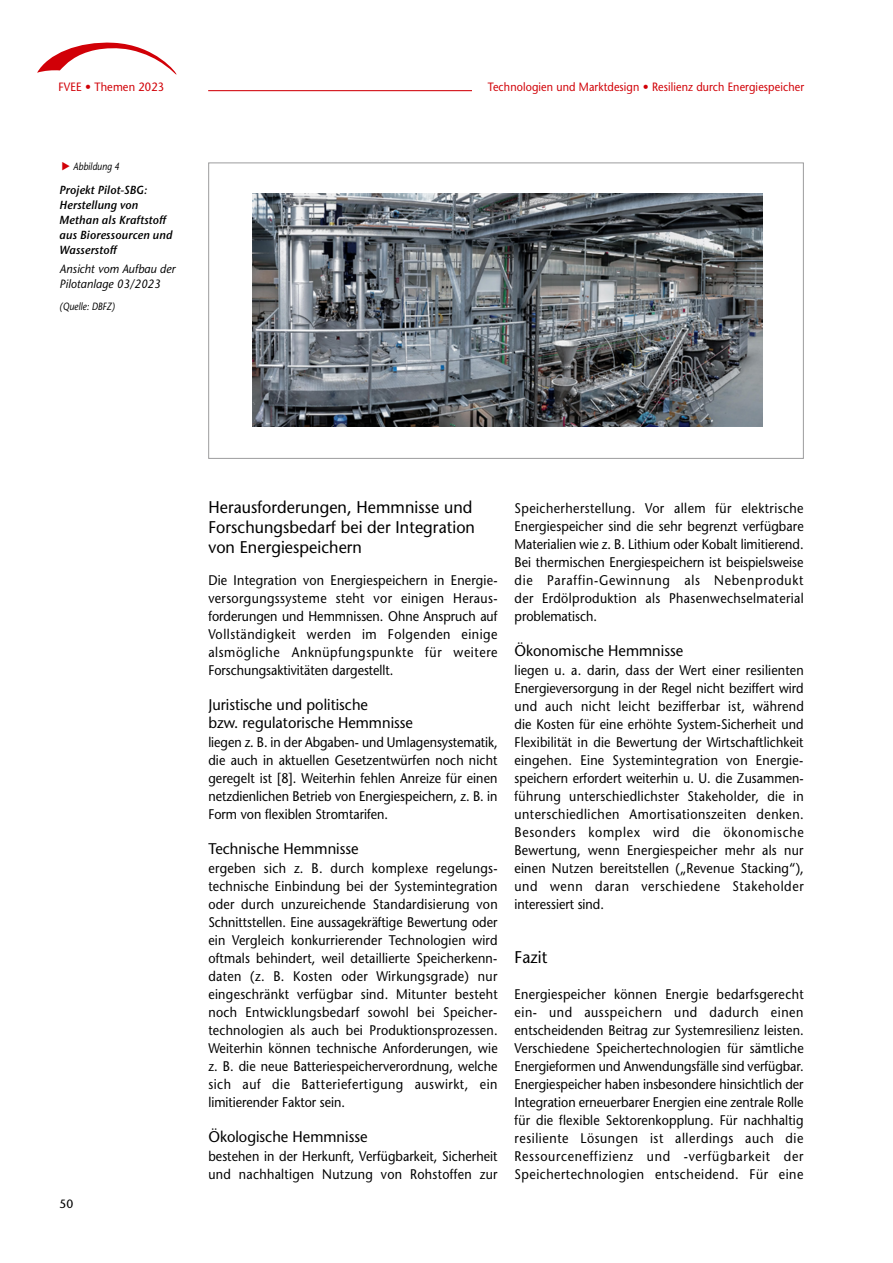
<style>
.page{position:relative;width:893px;height:1263px;background:#fff}
.page>*{position:absolute;margin:0;border:0;box-sizing:border-box;transform-origin:0 0}
.t1{font:16.95px/20.1px "Stone Sans";letter-spacing:.005em;color:#000;scale:.95 1}
.t2{font:15.45px/18px "Stone Sans";color:#000;scale:.95 1}
.t3{font:13.95px/18px "Stone Sans";letter-spacing:.025em;color:#000;text-align:justify;scale:.9 1}
.t4{font:13.95px/18px "Stone Sans";letter-spacing:.005em;color:#000;scale:.9 1}
.t5{font:12px "Stone Sans";letter-spacing:.01em;color:#d10007;scale:.9 1}
.t6{font:italic 12px/15px "Stone Sans";letter-spacing:.005em;color:#000;scale:.95 1}
.t7{font:12px "Stone Sans";letter-spacing:.01em;color:#d10007;scale:.92 1}
.t8{font:12px "Stone Sans";color:#000}
.t9{font:italic 600 11.7px/15px "Stone Sans ITC Pro";letter-spacing:.005em;color:#000;scale:.95 1}
.t10{font:italic 10.5px "Stone Sans";letter-spacing:.005em;color:#000;scale:.85 1}
</style>
<div class="page">
<img style="left:253px;top:194px;width:509px;height:233px">
<div style="left:208px;top:163px;width:596px;height:296px;border:1px solid #9c9c9d"></div>
<hr style="left:208px;top:90px;width:595px;height:1px;background:#d10007">
<div style="left:472px;top:73px;width:336px;height:28px;background:#fff"></div>
<svg style="left:37px;top:42px;width:140px;height:33px"></svg>
<p class="t7" style="left:59px;top:80px;width:116px">FVEE • Themen 2023</p>
<p class="t5" style="left:488px;top:80px;width:353px">Technologien und Marktdesign • Resilienz durch Energiespeicher</p>
<p class="t10" style="left:73px;top:160px;width:56px">Abbildung 4</p>
<p class="t9" style="left:60px;top:182px;width:121px">Projekt Pilot-SBG:<br>Herstellung von<br>Methan als Kraftstoff aus Bioressourcen und<br>Wasserstoff</p>
<p class="t6" style="left:60px;top:261px;width:123px">Ansicht vom Aufbau der<br>Pilotanlage 03/2023</p>
<p class="t10" style="left:60px;top:300px;width:67px">(Quelle: DBFZ)</p>
<p class="t8" style="left:60px;top:1197px;width:15px">50</p>
<p class="t1" style="left:208px;top:497px;width:282px">Herausforderungen, Hemmnisse und<br>Forschungsbedarf bei der Integration von Energiespeichern</p>
<p class="t3" style="left:208px;top:571px;width:323px">Die Integration von Energiespeichern in Energie&shy;versorgungssysteme steht vor einigen Heraus&shy;forderungen und Hemmnissen. Ohne Anspruch auf Vollständigkeit werden im Folgenden einige alsmögliche Anknüpfungspunkte für weitere Forschungsaktivitäten dargestellt.</p>
<p class="t2" style="left:208px;top:695px;width:217px">Juristische und politische<br>bzw. regulatorische Hemmnisse</p>
<p class="t3" style="left:208px;top:733px;width:323px">liegen z. B. in der Abgaben- und Umlagensystematik, die auch in aktuellen Gesetzentwürfen noch nicht geregelt ist [8]. Weiterhin fehlen Anreize für einen netzdienlichen Betrieb von Energiespeichern, z. B. in Form von flexiblen Stromtarifen.</p>
<p class="t2" style="left:208px;top:839px;width:160px">Technische Hemmnisse</p>
<p class="t3" style="left:208px;top:859px;width:323px">ergeben sich z. B. durch komplexe regelungs&shy;technische Einbindung bei der Systemintegration oder durch unzureichende Standardisierung von Schnittstellen. Eine aussagekräftige Bewertung oder ein Vergleich konkurrierender Technologien wird oftmals behindert, weil detaillierte Speicherkenn&shy;daten (z. B. Kosten oder Wirkungsgrade) nur eingeschränkt verfügbar sind. Mitunter besteht noch Entwicklungsbedarf sowohl bei Speicher&shy;technologien als auch bei Produktionsprozessen.<br>Weiterhin können technische Anforderungen, wie z. B. die neue Batteriespeicherverordnung, welche sich auf die Batteriefertigung auswirkt, ein limitierender Faktor sein.</p>
<p class="t2" style="left:208px;top:1127px;width:169px">Ökologische Hemmnisse</p>
<p class="t4" style="left:208px;top:1147px;width:323px">bestehen in der Herkunft, Verfügbarkeit, Sicherheit und nachhaltigen Nutzung von Rohstoffen zur</p>
<p class="t3" style="left:514px;top:499px;width:323px">Speicherherstellung. Vor allem für elektrische Energiespeicher sind die sehr begrenzt verfügbare Materialien wie z. B. Lithium oder Kobalt limitierend.<br>Bei thermischen Energiespeichern ist beispielsweise die Paraffin-Gewinnung als Nebenprodukt der Erdölproduktion als Phasenwechselmaterial problematisch.</p>
<p class="t2" style="left:514px;top:641px;width:179px">Ökonomische Hemmnisse</p>
<p class="t3" style="left:514px;top:661px;width:323px">liegen u. a. darin, dass der Wert einer resilienten Energieversorgung in der Regel nicht beziffert wird und auch nicht leicht bezifferbar ist, während die Kosten für eine erhöhte System-Sicherheit und Flexibilität in die Bewertung der Wirtschaftlichkeit eingehen. Eine Systemintegration von Energie&shy;speichern erfordert weiterhin u. U. die Zusammen&shy;führung unterschiedlichster Stakeholder, die in unterschiedlichen Amortisationszeiten denken.<br>Besonders komplex wird die ökonomische Bewertung, wenn Energiespeicher mehr als nur einen Nutzen bereitstellen („Revenue Stacking“), und wenn daran verschiedene Stakeholder interessiert sind.</p>
<p class="t1" style="left:514px;top:947px;width:36px">Fazit</p>
<p class="t3" style="left:514px;top:985px;width:323px">Energiespeicher können Energie bedarfsgerecht ein- und ausspeichern und dadurch einen entscheidenden Beitrag zur Systemresilienz leisten.<br>Verschiedene Speichertechnologien für sämtliche Energieformen und Anwendungsfälle sind verfügbar.<br>Energiespeicher haben insbesondere hinsichtlich der Integration erneuerbarer Energien eine zentrale Rolle für die flexible Sektorenkopplung. Für nachhaltig resiliente Lösungen ist allerdings auch die Ressourceneffizienz und -verfügbarkeit der Speichertechnologien entscheidend. Für eine</p>
</div>
